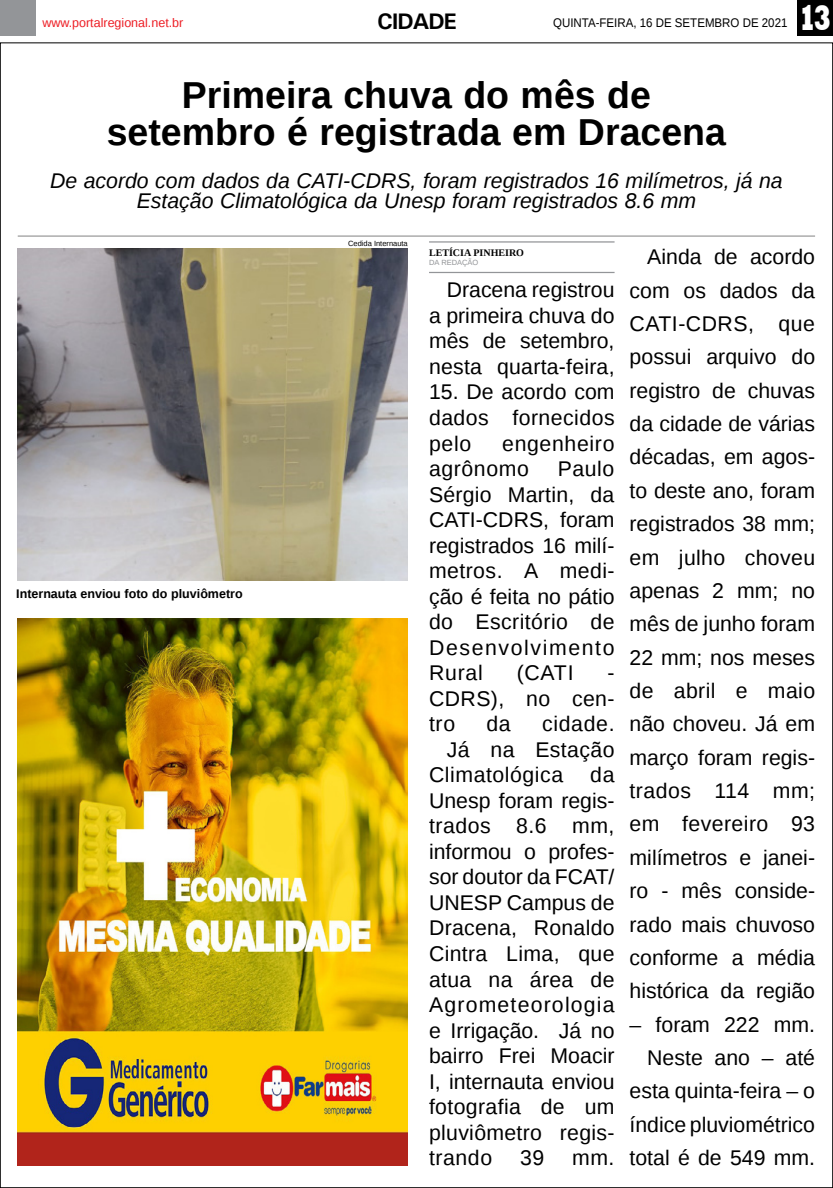
<style>
.page{position:relative;width:833px;height:1188px;background:#fff}
.page>*{position:absolute;margin:0;border:0;box-sizing:border-box;transform-origin:0 0}
.TÍTULO{font:700 37.5px "Liberation Sans";color:#000}
.t1{font:800 36.12px "Rockwell";color:#fff;scale:.7 1}
.TITULO_PG{font:700 22.5px "Univers";letter-spacing:-.04em;color:#000}
.MATÉRIA{font:21.25px/25.5px "Liberation Sans";color:#000;text-align:justify}
.LINHA_FINA{font:italic 21.25px/20px "Liberation Sans";color:#000;text-align:center}
.MATÉRIA-2{font:21.25px/25.5px "Liberation Sans";letter-spacing:.025em;color:#000}
.MATÉRIA-3{font:21.25px/25.5px "Liberation Sans";letter-spacing:.03em;color:#000}
.LEGENDA{font:700 12.5px "Liberation Sans";color:#000}
.DATA_PG{font:12.5px "Liberation Sans";color:#000;scale:.92 1}
.DATA_PG-2{font:12.5px "Liberation Sans";color:#ed1d24}
.CRÉDITO_NOME{font:700 10px "Liberation Serif";color:#000}
.CRÉDITO_FOTO{font:7.5px "Liberation Sans";color:#000}
.CRÉDITO_MATÉRIA{font:7.5px "Liberation Sans";color:#939598}
</style>
<div class="page">
<div style="left:0;top:0;width:35px;height:35px;background:#939598"></div>
<div style="left:797px;top:0;width:36px;height:35px;background:#000"></div>
<img style="left:18px;top:618px;width:390px;height:546px">
<hr style="left:18px;top:235px;width:797px;height:1px;background:#000">
<hr style="left:429px;top:241px;width:185px;height:1px;background:#939598">
<hr style="left:429px;top:272px;width:185px;height:1px;background:#939598">
<img style="left:18px;top:249px;width:390px;height:332px">
<p class="DATA_PG-2" style="left:42px;top:15px;width:143px">www.portalregional.net.br</p>
<p class="TITULO_PG" style="left:377px;top:7px;width:81px">CIDADE</p>
<p class="DATA_PG" style="left:553px;top:15px;width:256px">QUINTA-FEIRA, 16 DE SETEMBRO DE 2021</p>
<p class="t1" style="left:799px;top:-3px;width:48px">13</p>
<p class="TÍTULO" style="left:182px;top:69px;width:470px">Primeira chuva do mês de</p>
<p class="TÍTULO" style="left:107px;top:106px;width:621px">setembro é registrada em Dracena</p>
<p class="LINHA_FINA" style="left:50px;top:170px;width:734px">De acordo com dados da CATI-CDRS, foram registrados 16 milímetros, já na<br>Estação Climatológica da Unesp foram registrados 8.6 mm</p>
<p class="CRÉDITO_NOME" style="left:429px;top:245px;width:96px">LETÍCIA PINHEIRO</p>
<p class="CRÉDITO_MATÉRIA" style="left:429px;top:258px;width:51px">DA REDAÇÃO</p>
<p class="MATÉRIA" style="left:429px;top:278px;width:187px;text-indent:18px">Dracena registrou a primeira chuva do mês de setembro, nesta quarta-feira,</p>
<p class="MATÉRIA" style="left:429px;top:380px;width:187px">15. De acordo com dados fornecidos pelo</p>
<p class="CRÉDITO_FOTO" style="left:348px;top:239px;width:61px">Cedida Internauta</p>
<p class="MATÉRIA" style="left:629px;top:241px;width:187px;line-height:33.4px;text-indent:18px">Ainda de acordo com os dados da CATI-CDRS, que possui arquivo do registro de chuvas da cidade de várias décadas, em agos&shy;to deste ano, foram registrados 38 mm; em julho choveu apenas 2 mm; no mês de junho foram 22 mm; nos meses de abril e maio não choveu. Já em março foram regis&shy;trados 114 mm; em fevereiro 93 milímetros e janei&shy;ro - mês conside&shy;rado mais chuvoso conforme a média histórica da região</p>
<p class="MATÉRIA" style="left:629px;top:1012px;width:187px">– foram 222 mm.</p>
<p class="MATÉRIA" style="left:629px;top:1041px;width:187px;line-height:33.4px;text-indent:18px">Neste ano – até esta quinta-feira – o índice pluviométrico total é de 549 mm.</p>
<p class="MATÉRIA-3" style="left:429px;top:431px;width:187px;text-indent:73px">engenheiro agrônomo</p>
<p class="MATÉRIA" style="left:429px;top:456px;width:187px;text-indent:129px">Paulo Sérgio Martin, da CATI-CDRS, foram registrados 16 milí&shy;metros. A medi&shy;ção é feita no pátio do Escritório de Desenvolvimento Rural</p>
<p class="LEGENDA" style="left:16px;top:585px;width:228px">Internauta enviou foto do pluviômetro</p>
<p class="MATÉRIA" style="left:517px;top:660px;width:58px">(CATI</p>
<p class="MATÉRIA" style="left:429px;top:660px;width:187px;text-indent:178px">- CDRS), no cen&shy;tro</p>
<p class="MATÉRIA" style="left:486px;top:711px;width:26px">da</p>
<p class="MATÉRIA" style="left:542px;top:711px;width:74px">cidade.</p>
<p class="MATÉRIA-2" style="left:429px;top:737px;width:187px;text-indent:18px">Já na Estação<br>Climatológica</p>
<p class="MATÉRIA" style="left:429px;top:762px;width:187px;text-indent:161px">da Unesp foram regis&shy;trados 8.6 mm, informou o profes&shy;sor doutor da FCAT/ UNESP Campus de Dracena, Ronaldo Cintra Lima, que atua na área de Agrometeorologia e Irrigação. Já no bairro Frei Moacir I, internauta enviou fotografia de um pluviômetro regis&shy;trando</p>
<p class="MATÉRIA" style="left:520px;top:1145px;width:26px">39</p>
<p class="MATÉRIA" style="left:572px;top:1145px;width:44px">mm.</p>
</div>
